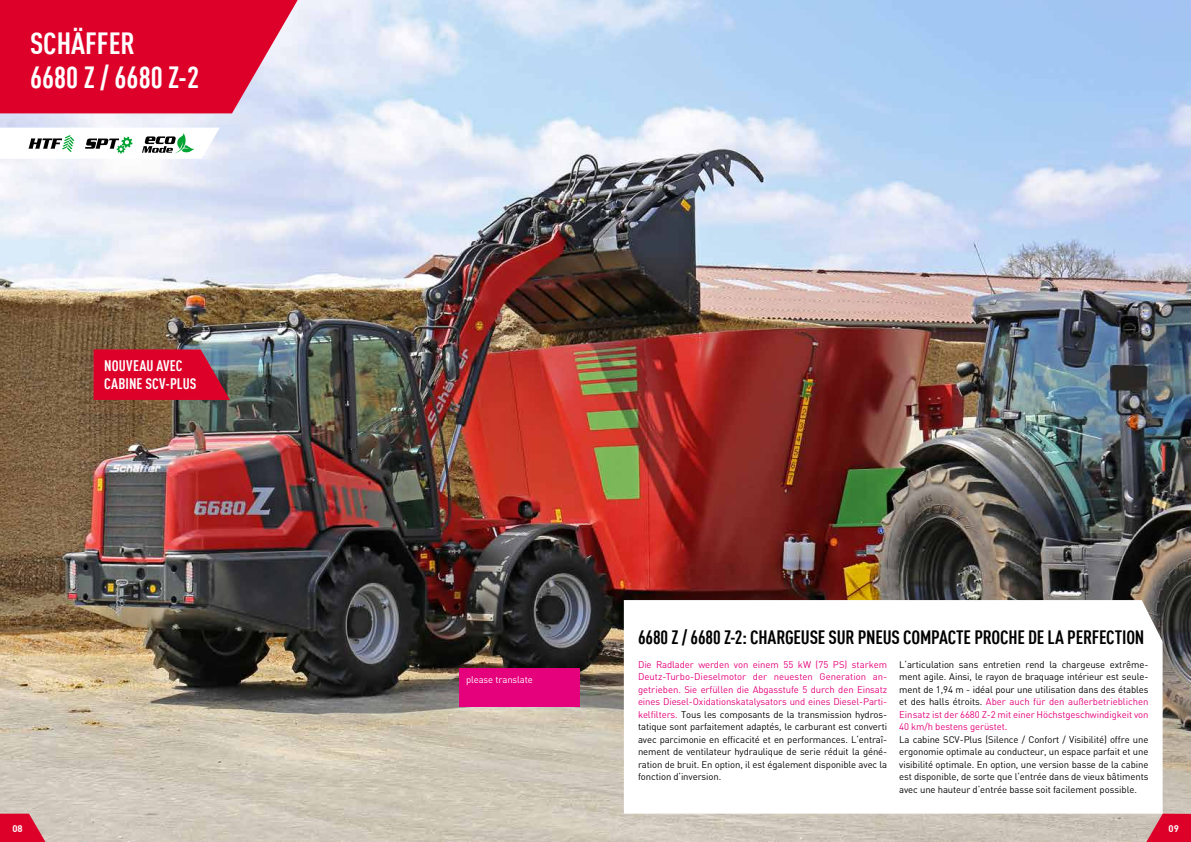
<style>
.page{position:relative;width:1191px;height:842px;background:#fff}
.page>*{position:absolute;margin:0;border:0;box-sizing:border-box;transform-origin:0 0}
.t1{font:700 condensed 30px/34.5px "DIN Offc Pro";color:#fff}
.t2{font:700 condensed 19px "DIN Offc Pro";letter-spacing:-.01em;color:#000}
.t3{font:700 condensed 15px/18px "DIN Offc Pro";letter-spacing:.005em;color:#fff}
.t4{font:9.5px/12.5px "DIN Offc Pro";letter-spacing:-.01em;color:#000;text-align:justify}
.t5{font:9.5px "DIN Offc Pro";letter-spacing:-.01em;color:#fff}
.t6{font:700 9.5px "DIN Offc Pro";color:#fff}
.s1{color:#e5007c}
.s2{font-weight:400}
</style>
<div class="page">
<img style="left:0;top:0;width:1191px;height:842px">
<svg style="left:1141px;top:814px;width:50px;height:28px"></svg>
<svg style="left:0;top:814px;width:50px;height:28px"></svg>
<svg style="left:624px;top:600px;width:538px;height:214px"></svg>
<svg style="left:0;top:0;width:298px;height:113px;background:#dd193f"></svg>
<svg style="left:0;top:128px;width:220px;height:31px"></svg>
<svg style="left:94px;top:349px;width:136px;height:51px;background:#ce0e33"></svg>
<div style="left:459px;top:668px;width:120px;height:39px;background:#e5007c"></div>
<h1 class="t1" style="left:30px;top:24px;width:171px">SCHÄFFER<br>6680 Z / 6680 Z-2</h1>
<h3 class="t3" style="left:104px;top:356px;width:94px">NOUVEAU AVEC<br>CABINE SCV-PLUS</h3>
<p class="t5" style="left:466px;top:672px;width:68px">please translate</p>
<h2 class="t2" style="left:638px;top:623px;width:508px">6680 Z / 6680 Z-2: CHARGEUSE SUR PNEUS COMPACTE PROCHE DE LA PERFECTION</h2>
<p class="t4" style="left:638px;top:657px;width:251px"><span class="s1">Die Radlader werden von einem 55 kW (75 PS) starkem Deutz-Turbo-Dieselmotor der neuesten Generation an&shy;getrieben. Sie erfüllen die Abgasstufe 5 durch den Einsatz eines Diesel-Oxidationskatalysators und eines Diesel-Parti&shy;kelfilters.</span> Tous les composants de la transmission hydros&shy;tatique sont parfaitement adaptés, le carburant est converti avec parcimonie en efficacité et en performances. L‘entraî&shy;nement de ventilateur hydraulique de serie réduit la géné&shy;ration de bruit. En option, il est également disponible avec la fonction d‘inversion.</p>
<p class="t4" style="left:899px;top:657px;width:251px">L‘articulation sans entretien rend la chargeuse extrême&shy;ment agile. Ainsi, le rayon de braquage intérieur est seule&shy;ment de 1,94 m - idéal pour une utilisation dans des étables et des halls étroits. <span class="s1">Aber auch für den außerbetrieblichen Einsatz ist der 6680 Z-2 mit einer Höchstgeschwindigkeit von 40 km/h bestens gerüstet.</span></p>
<p class="t4" style="left:899px;top:732px;width:251px">La cabine SCV-Plus (Silence / Confort / Visibilité) offre une ergonomie optimale au conducteur, un espace parfait et une visibilité optimale. En option, une version basse de la cabine est disponible, de sorte que l‘entrée dans de vieux bâtiments avec une hauteur d‘entrée basse soit facilement possible.</p>
<p class="t6" style="left:12px;top:821px;width:12px">0 8<span class="s2">8</span></p>
<p class="t6" style="left:1168px;top:821px;width:12px">0 9<span class="s2">9</span></p>
</div>
